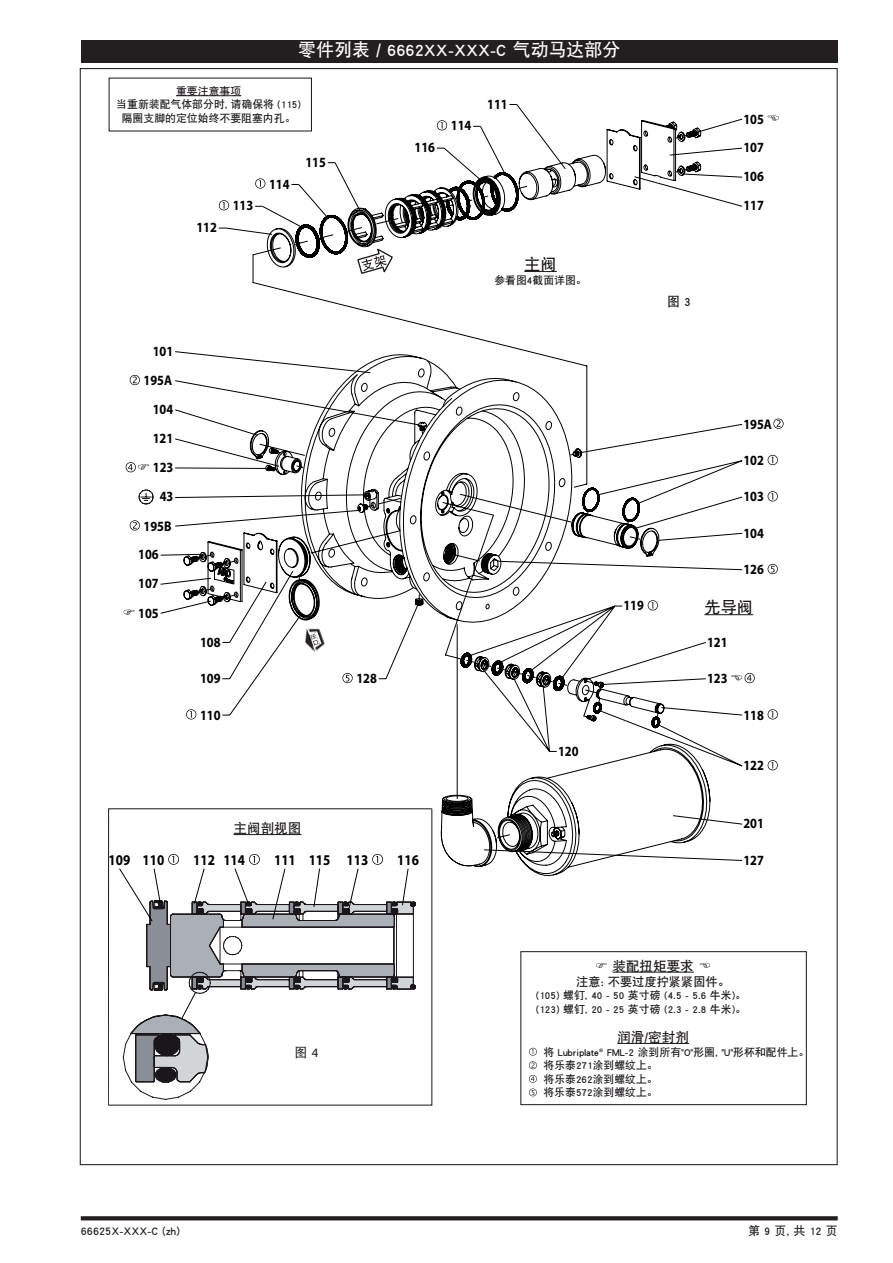
<style>
.page{position:relative;width:893px;height:1263px;background:#fff}
.page>*{position:absolute;margin:0;border:0;box-sizing:border-box;transform-origin:0 0}
.zh_Heading_reverse_12_pt{font:18px "DFP Hei W7";color:#fff}
.t1{font:16.35px "DFP Hei W7 GBK EUC H";color:#1a161a}
.t2{font:700 15px "Myriad Pro";color:#000;scale:.87 1}
.t3{font:700 14.1px/29.1px "Myriad Pro";color:#000;scale:.88 1}
.t4{font:13.5px "DFP Hei W7 GBK EUC H";color:#1a161a}
.t5{font:12.9px "DFP Hei W7 GBK EUC H";color:#1a161a}
.t6{font:12.9px "DFP Hei W5 GBK EUC H";color:#1a161a}
.t7{font:12.15px "DFP Hei W7 GBK EUC H";color:#1a161a}
.t8{font:12px "DFP Hei W7";color:#231f20}
.t9{font:10.8px/13.5px "DFP Hei W7 GBK EUC H";color:#1a161a}
.s1{font-family:"Myriad Pro"}
</style>
<div class="page">
<svg style="left:81px;top:1216px;width:757px;height:4px;fill:#231f20"></svg>
<div style="left:81px;top:40px;width:757px;height:23px;background:#231f20"></div>
<svg style="left:183px;top:121px;width:518px;height:746px"></svg>
<svg style="left:160px;top:148px;width:583px;height:604px"></svg>
<svg style="left:768px;top:115px;width:10px;height:6px"></svg>
<svg style="left:773px;top:419px;width:11px;height:10px"></svg>
<svg style="left:768px;top:455px;width:10px;height:10px"></svg>
<svg style="left:768px;top:491px;width:10px;height:10px"></svg>
<svg style="left:648px;top:600px;width:10px;height:10px"></svg>
<svg style="left:731px;top:673px;width:24px;height:10px"></svg>
<svg style="left:768px;top:709px;width:10px;height:10px"></svg>
<svg style="left:768px;top:760px;width:10px;height:10px"></svg>
<svg style="left:130px;top:375px;width:10px;height:10px"></svg>
<svg style="left:126px;top:462px;width:23px;height:10px"></svg>
<svg style="left:130px;top:520px;width:10px;height:10px"></svg>
<svg style="left:124px;top:609px;width:11px;height:6px"></svg>
<svg style="left:186px;top:709px;width:10px;height:10px"></svg>
<svg style="left:342px;top:673px;width:11px;height:10px"></svg>
<svg style="left:139px;top:490px;width:14px;height:14px"></svg>
<svg style="left:255px;top:178px;width:10px;height:11px"></svg>
<svg style="left:219px;top:200px;width:10px;height:10px"></svg>
<svg style="left:437px;top:120px;width:10px;height:10px"></svg>
<svg style="left:768px;top:564px;width:10px;height:10px"></svg>
<hr style="left:524px;top:271px;width:33px;height:1px;background:#1a161a">
<hr style="left:704px;top:614px;width:49px;height:1px;background:#1a161a">
<svg style="left:356px;top:247px;width:38px;height:28px"></svg>
<div style="left:520px;top:951px;width:287px;height:154px;border:1px solid #1a161a"></div>
<hr style="left:612px;top:972px;width:82px;height:1px;background:#1a161a">
<hr style="left:617px;top:1043px;width:72px;height:1px;background:#1a161a">
<hr style="left:176px;top:95px;width:65px;height:1px;background:#1a161a">
<svg style="left:596px;top:963px;width:11px;height:5px"></svg>
<svg style="left:699px;top:963px;width:11px;height:5px"></svg>
<svg style="left:529px;top:1048px;width:8px;height:21px"></svg>
<svg style="left:529px;top:1075px;width:8px;height:21px"></svg>
<svg style="left:108px;top:808px;width:324px;height:297px"></svg>
<img style="left:297px;top:622px;width:31px;height:35px">
<svg style="left:309px;top:632px;width:10px;height:14px"></svg>
<p class="zh_Heading_reverse_12_pt" style="left:298px;top:40px;width:324px">零件列表 / 6662XX-XXX-C 气动马达部分</p>
<p class="t9" style="left:116px;top:84px;width:186px;text-align:center">重要注意事项<br>当重新装配气体部分时, 请确保将 (115)隔圈支脚的定位始终不要阻塞内孔。</p>
<p class="t3" style="left:196px;top:212px;width:25px">112</p>
<p class="t3" style="left:233px;top:191px;width:25px">113</p>
<p class="t3" style="left:269px;top:169px;width:25px">114</p>
<p class="t3" style="left:305px;top:147px;width:25px">115</p>
<p class="t3" style="left:144px;top:336px;width:35px;text-align:right">101<br>195A<br>104<br>121<br>123<br>43<br>195B</p>
<p class="t3" style="left:138px;top:539px;width:25px">106</p>
<p class="t3" style="left:138px;top:568px;width:25px">107<br>105</p>
<p class="t3" style="left:200px;top:627px;width:25px">108</p>
<p class="t3" style="left:200px;top:663px;width:25px">109</p>
<p class="t3" style="left:200px;top:700px;width:25px">110</p>
<p class="t3" style="left:356px;top:663px;width:25px">128</p>
<p class="t3" style="left:414px;top:132px;width:25px">116</p>
<p class="t3" style="left:451px;top:111px;width:25px">114</p>
<p class="t3" style="left:487px;top:89px;width:25px">111</p>
<p class="t1" style="left:524px;top:255px;width:34px">主阀</p>
<p class="t9" style="left:494px;top:273px;width:94px">参看图4截面详图。</p>
<p class="t3" style="left:558px;top:736px;width:25px">120</p>
<p class="t4" style="left:234px;top:821px;width:69px">主阀剖视图</p>
<p class="t2" style="left:109px;top:850px;width:66px">109 110</p>
<p class="t2" style="left:193px;top:850px;width:61px">112 114</p>
<p class="t2" style="left:274px;top:850px;width:110px">111 115 113</p>
<p class="t2" style="left:397px;top:850px;width:27px">116</p>
<p class="t3" style="left:623px;top:591px;width:25px">119</p>
<p class="t5" style="left:667px;top:294px;width:25px">图 3</p>
<p class="t3" style="left:743px;top:104px;width:25px">105<br>107</p>
<p class="t3" style="left:743px;top:162px;width:25px">106</p>
<p class="t3" style="left:743px;top:191px;width:25px">117</p>
<p class="t3" style="left:743px;top:409px;width:34px">195A</p>
<p class="t3" style="left:743px;top:445px;width:25px">102</p>
<p class="t3" style="left:743px;top:482px;width:25px">103</p>
<p class="t3" style="left:743px;top:518px;width:25px">104</p>
<p class="t3" style="left:743px;top:554px;width:25px">126</p>
<p class="t1" style="left:704px;top:598px;width:50px">先导阀</p>
<p class="t3" style="left:707px;top:627px;width:25px">121</p>
<p class="t3" style="left:707px;top:663px;width:25px">123</p>
<p class="t3" style="left:743px;top:700px;width:25px">118</p>
<p class="t3" style="left:743px;top:751px;width:25px">122</p>
<p class="t3" style="left:743px;top:808px;width:25px">201</p>
<p class="t3" style="left:743px;top:845px;width:25px">127</p>
<p class="t6" style="left:294px;top:1045px;width:25px">图 <span class="s1">4</span></p>
<p class="t4" style="left:612px;top:959px;width:83px">装配扭矩要求</p>
<p class="t7" style="left:576px;top:975px;width:155px">注意: 不要过度拧紧紧固件。</p>
<p class="t9" style="left:536px;top:988px;width:212px">(105) 螺钉, 40 - 50 英寸磅 (4.5 - 5.6 牛米)。(123) 螺钉, 20 - 25 英寸磅 (2.3 - 2.8 牛米)。</p>
<p class="t4" style="left:617px;top:1030px;width:73px">润滑/密封剂</p>
<p class="t9" style="left:543px;top:1045px;width:267px">将 Lubriplate<span class="s1">®</span> FML-2 涂到所有"O"形圈, "U"形杯和配件上。将乐泰271涂到螺纹上。<br>将乐泰262涂到螺纹上。<br>将乐泰572涂到螺纹上。</p>
<p class="t8" style="left:81px;top:1224px;width:101px">66625X-XXX-C (zh)</p>
<p class="t8" style="left:748px;top:1224px;width:91px">第 9 页, 共 12 页</p>
</div>
